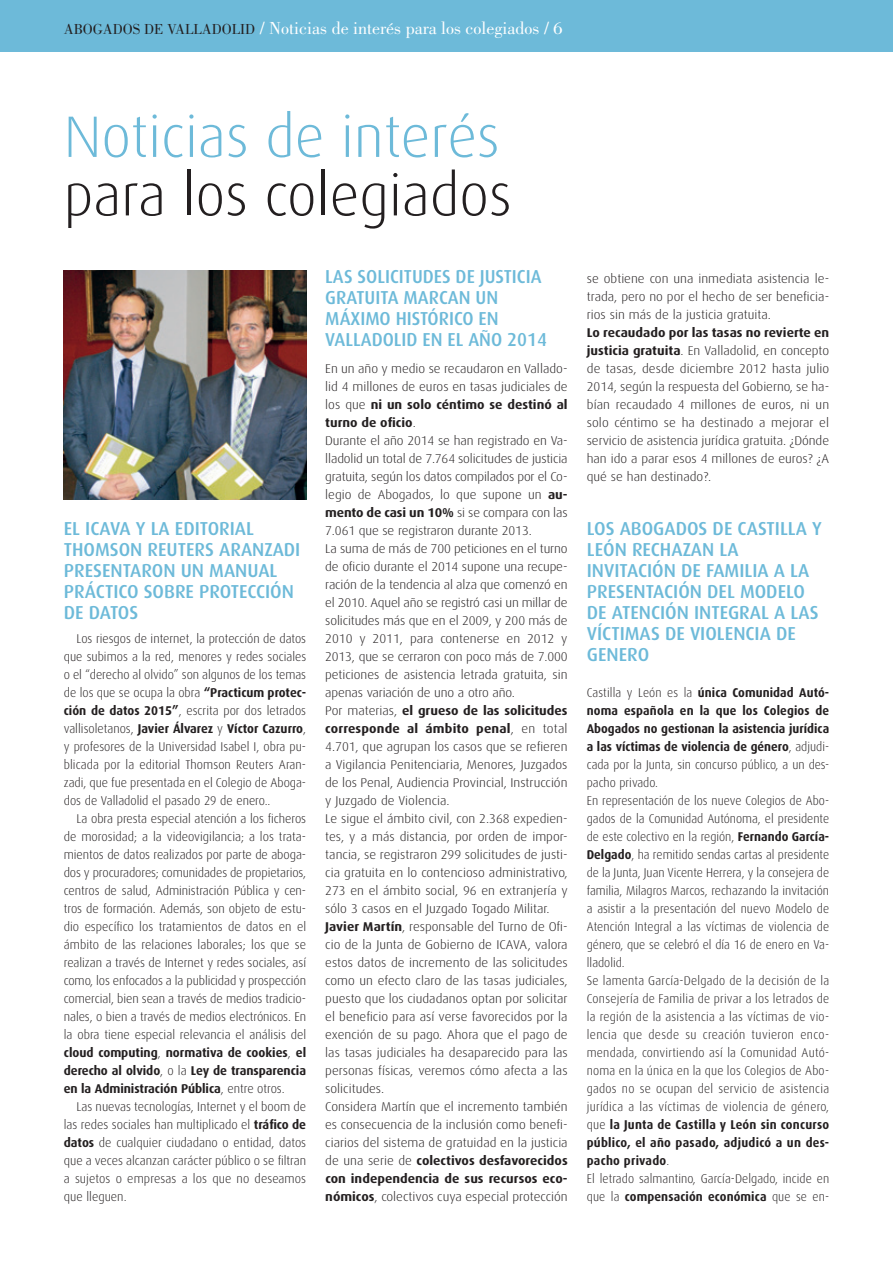
<style>
.page{position:relative;width:893px;height:1263px;background:#fff}
.page>*{position:absolute;margin:0;border:0;box-sizing:border-box;transform-origin:0 0}
.t1{font:300 58.5px "Dax";color:#6dbad9}
.t2{font:300 58.5px "Dax";color:#231f20}
.t3{font:500 18.75px/21px "Dax";color:#6dbad9}
.t4{font:18px "Bodoni Std";color:#fff}
.t5{font:300 12.75px/18px "Dax";color:#231f20;text-align:justify;scale:1.05 1}
.t6{font:300 12.75px/18px "Dax";color:#231f20;text-align:justify}
.t7{font:300 12.75px/18px "Dax";color:#231f20;scale:.95 1}
.s1{font-size:15px;color:#231f20}
.s2{font-weight:700}
</style>
<div class="page">
<div style="left:0;top:0;width:893px;height:51px;background:#6dbad9"></div>
<img style="left:64px;top:271px;width:242px;height:228px">
<h3 class="t4" style="left:64px;top:18px;width:500px"><span class="s1">ABOGADOS DE VALLADOLID</span> / Noticias de interés para los colegiados / 6</h3>
<h1 class="t1" style="left:64px;top:105px;width:437px">Noticias de interés</h1>
<h1 class="t2" style="left:64px;top:163px;width:450px">para los colegiados</h1>
<h2 class="t3" style="left:64px;top:518px;width:229px">EL ICAVA Y LA EDITORIAL<br>THOMSON REUTERS ARANZADI<br>PRESENTARON UN MANUAL<br>PRÁCTI CO SOBRE PROTECCIÓN<br>DE DATOS</h2>
<p class="t6" style="left:64px;top:630px;width:244px;text-indent:13px">Los riesgos de internet, la protección de datos que subimos a la red, menores y redes sociales o el “derecho al olvido” son algunos de los temas de los que se ocupa la obra <span class="s2">“Practicum protec&shy;ción de datos 2015”</span>, escrita por dos letrados vallisoletanos, <span class="s2">Javier Álvarez</span> y <span class="s2">Víctor Cazurro</span>, y profesores de la Universidad Isabel I, obra pu&shy;blicada por la editorial Thomson Reuters Aran&shy;zadi, que fue presentada en el Colegio de Aboga&shy;dos de Valladolid el pasado 29 de enero..</p>
<p class="t6" style="left:64px;top:810px;width:244px;text-indent:13px">La obra presta especial atención a los ficheros de morosidad; a la videovigilancia; a los trata&shy;mientos de datos realizados por parte de aboga&shy;dos y procuradores; comunidades de propietarios, centros de salud, Administración Pública y cen&shy;tros de formación. Además, son objeto de estu&shy;dio específico los tratamientos de datos en el ámbito de las relaciones laborales; los que se realizan a través de Internet y redes sociales, así como, los enfocados a la publicidad y prospección comercial, bien sean a través de medios tradicio&shy;nales, o bien a través de medios electrónicos. En la obra tiene especial relevancia el análisis del <span class="s2">cloud computing</span>, <span class="s2">normativa de cookies</span>, <span class="s2">el derecho al olvido</span>, o la <span class="s2">Ley de transparencia en la Administración Pública</span>, entre otros.</p>
<p class="t6" style="left:64px;top:1098px;width:244px;text-indent:13px">Las nuevas tecnologías, Internet y el boom de las redes sociales han multiplicado el <span class="s2">tráfico de datos</span> de cualquier ciudadano o entidad, datos que a veces alcanzan carácter público o se filtran a sujetos o empresas a los que no deseamos que lleguen.</p>
<h2 class="t3" style="left:325px;top:266px;width:218px;text-indent:109px">ES DE JUSTICIA<br>GRATUITA MARCAN UN<br>MÁXIMO HISTÓRI</h2>
<h2 class="t3" style="left:325px;top:266px;width:83px">LAS SOLICITUD</h2>
<h2 class="t3" style="left:325px;top:308px;width:223px;text-indent:129px">CO EN<br>VALLADOLID EN EL AÑO 2014</h2>
<p class="t5" style="left:325px;top:360px;width:232px;text-align:left">En un año y medio se recaudaron en Vallado&shy;lid 4 millones de euros en tasas judiciales de los que <span class="s2">ni un solo céntimo se destinó al turno de oficio</span>.<br>Durante el año 2014 se han registrado en Va&shy;lladolid un total de 7.764 solicitudes de justicia gratuita, según los datos compilados por el Co&shy;legio de Abogados, lo que supone un <span class="s2">au&shy;mento de casi un 10%</span> si se compara con las 7.061 que se registraron durante 2013.<br>La suma de más de 700 peticiones en el turno de oficio durante el 2014 supone una recupe&shy;ración de la tendencia al alza que comenzó en el 2010. Aquel año se registró casi un millar de solicitudes más que en el 2009, y 200 más de 2010 y 2011, para contenerse en 2012 y 2013, que se cerraron con poco más de 7.000 peticiones de asistencia letrada gratuita, sin apenas variación de uno a otro año.<br>Por materias, <span class="s2">el grueso de las solicitudes corresponde al ámbito penal</span>, en total 4.701, que agrupan los casos que se refieren a Vigilancia Penitenciaria, Menores, Juzgados de los Penal, Audiencia Provincial, Instrucción y Juzgado de Violencia.<br>Le sigue el ámbito civil, con 2.368 expedien&shy;tes, y a más distancia, por orden de impor&shy;tancia, se registraron 299 solicitudes de justi&shy;cia gratuita en lo contencioso administrativo, 273 en el ámbito social, 96 en extranjería y sólo 3 casos en el Juzgado Togado Militar.<br><span class="s2">Javier Martín</span>, responsable del Turno de Ofi&shy;cio de la Junta de Gobierno de ICAVA, valora estos datos de incremento de las solicitudes como un efecto claro de las tasas judiciales, puesto que los ciudadanos optan por solicitar el beneficio para así verse favorecidos por la exención de su pago. Ahora que el pago de las tasas judiciales ha desaparecido para las personas físicas, veremos cómo afecta a las solicitudes.<br>Considera Martín que el incremento también es consecuencia de la inclusión como benefi&shy;ciarios del sistema de gratuidad en la justicia de una serie de <span class="s2">colectivos desfavorecidos con independencia de sus recursos eco&shy;nómicos</span>, colectivos cuya especial protección</p>
<p class="t5" style="left:587px;top:270px;width:232px">se obtiene con una inmediata asistencia le&shy;trada, pero no por el hecho de ser beneficia&shy;rios sin más de la justicia gratuita.</p>
<p class="t5" style="left:587px;top:324px;width:233px"><span class="s2">Lo recaudado por las tasas no revierte en justicia gratuita</span>. En Valladolid, en concepto de tasas, desde diciembre 2012 hasta julio 2014, según la respuesta del Gobierno, se ha&shy;bían recaudado 4 millones de euros, ni un solo céntimo se ha destinado a mejorar el servicio de asistencia jurídica gratuita. ¿Dónde han ido a parar esos 4 millones de euros? ¿A qué se han destinado?.</p>
<h2 class="t3" style="left:587px;top:518px;width:236px">LOS ABOGADOS DE CASTILLA Y<br>LEÓN RECHAZAN LA<br>INVITACIÓN</h2>
<h2 class="t3" style="left:587px;top:560px;width:224px;text-indent:94px">DE FAMILIA A LA<br>PRESENTACIÓN</h2>
<h2 class="t3" style="left:707px;top:581px;width:99px">DEL MODELO</h2>
<h2 class="t3" style="left:587px;top:602px;width:84px">DE ATENCIÓN</h2>
<h2 class="t3" style="left:587px;top:602px;width:233px;text-indent:107px">INT EGRAL A LAS<br>VÍCTIMAS DE VIOLENCIA DE<br>GENERO</h2>
<p class="t7" style="left:587px;top:684px;width:257px">Castilla y León es la <span class="s2">única Comunidad Autó&shy;noma española en la que los Colegios de Abogados no gestionan la asistencia jurídica a las víctimas de violencia de género</span>, adjudi&shy;cada por la Junta, sin concurso público, a un des&shy;pacho privado.<br>En representación de los nueve Colegios de Abo&shy;gados de la Comunidad Autónoma, el presidente de este colectivo en la región, <span class="s2">Fernando García-Delgado</span>, ha remitido sendas cartas al presidente de la Junta, Juan Vicente Herrera, y la consejera de familia, Milagros Marcos, rechazando la invitación a asistir a la presentación del nuevo Modelo de Atención Integral a las víctimas de violencia de género, que se celebró el día 16 de enero en Va&shy;lladolid.<br>Se lamenta García-Delgado de la decisión de la Consejería de Familia de privar a los letrados de la región de la asistencia a las víctimas de vio&shy;lencia que desde su creación tuvieron enco&shy;mendada, convirtiendo así la Comunidad Autó&shy;noma en la única en la que los Colegios de Abo&shy;gados no se ocupan del servicio de asistencia jurídica a las víctimas de violencia de género, que <span class="s2">la Junta de Castilla y León sin concurso público, el año pasado, adjudicó a un des&shy;pacho privado</span>.<br>El letrado salmantino, García-Delgado, incide en que la <span class="s2">compensación económica</span> que se en-</p>
</div>
